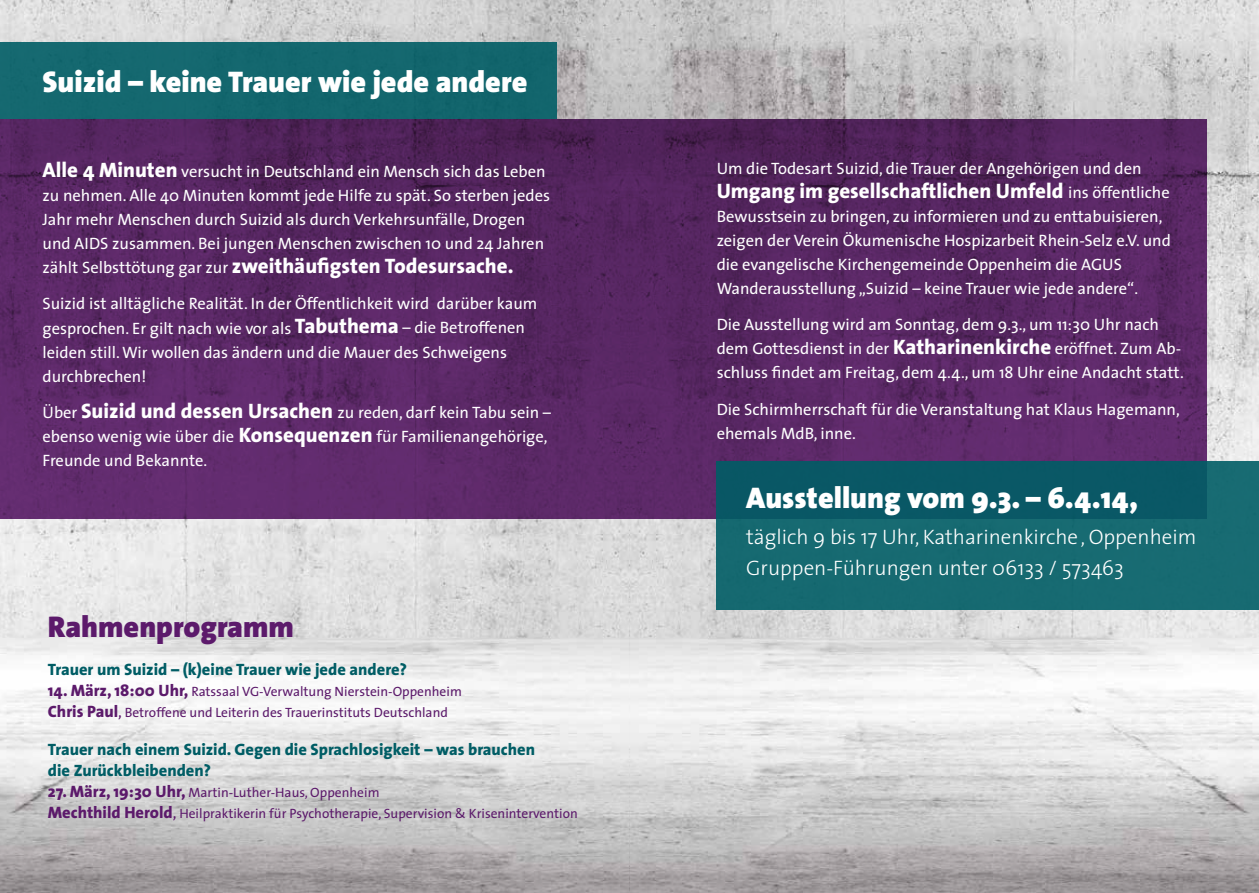
<style>
.page{position:relative;width:1259px;height:893px;background:#fff}
.page>*{position:absolute;margin:0;border:0;box-sizing:border-box;transform-origin:0 0}
.t1{font:900 30px "The Sans";color:#fff}
.t2{font:900 30px "The Sans";color:#5c1a6b}
.t3{font:800 21px "The Sans";color:#fff}
.t4{font:300 21px/31.2px "The Sans";color:#fff}
.t5{font:16.5px/24px "The Sans";color:#fff}
.t6{font:800 16.5px/21px "The Sans";color:#005d65}
.t7{font:13.5px/21px "The Sans";color:#5c1a6b}
.s1{font-weight:800;font-size:21px}
.s2{font-weight:400;font-size:16.5px}
.s3{font-weight:800;font-size:16.5px}
.s4{font-size:16.5px}
</style>
<div class="page">
<img style="left:0;top:0;width:1259px;height:893px">
<svg style="left:0;top:119px;width:1206px;height:400px;fill:#5a2865"></svg>
<div style="left:0;top:43px;width:557px;height:76px;background:#13676e"></div>
<div style="left:716px;top:461px;width:543px;height:149px;background:linear-gradient(to right,#10616b,#14666f)"></div>
<h1 class="t1" style="left:43px;top:56px;width:486px">Suizid – keine Trauer wie jede andere</h1>
<p class="t5" style="left:43px;top:159px;width:509px"><span class="s1">Alle 4 Minuten</span> versucht in Deutschland ein Mensch sich das Leben zu nehmen. Alle 40 Minuten kommt jede Hilfe zu spät. So sterben jedes Jahr mehr Menschen durch Suizid als durch Verkehrsunfälle, Drogen und AIDS zusammen. Bei jungen Menschen zwischen 10 und 24 Jahren</p>
<p class="t3" style="left:43px;top:248px;width:472px"><span class="s2">zählt Selbsttötung gar zur</span> zweithäufigsten Todesursache.</p>
<p class="t5" style="left:43px;top:291px;width:496px">Suizid ist alltägliche Realität. In der Öffentlichkeit wird darüber kaum gesprochen. Er gilt nach wie vor als <span class="s1">Tabuthema</span> – die Betroffenen leiden still. Wir wollen das ändern und die Mauer des Schweigens durchbrechen!</p>
<p class="t5" style="left:43px;top:400px;width:510px">Über <span class="s1">Suizid und dessen Ursachen</span> zu reden, darf kein Tabu sein – ebenso wenig wie über die <span class="s1">Konsequenzen</span> für Familienangehörige,<br>Freunde und Bekannte.</p>
<h1 class="t2" style="left:48px;top:601px;width:248px">Rahmenprogramm</h1>
<p class="t6" style="left:48px;top:659px;width:361px">Trauer um Suizid – (k)eine Trauer wie jede andere?</p>
<p class="t7" style="left:48px;top:680px;width:415px"><span class="s3">14. März, 18:00 Uhr,</span> Ratssaal VG-Verwaltung Nierstein-Oppenheim<br><span class="s3">Chris Paul</span><span class="s4">,</span> Betroffene und Leiterin des Trauerinstituts Deutschland</p>
<p class="t6" style="left:48px;top:739px;width:489px">Trauer nach einem Suizid. Gegen die Sprachlosigkeit – was brauchen die Zurückbleibenden?</p>
<p class="t7" style="left:48px;top:782px;width:531px"><span class="s3">27. März, 19:30 Uhr,</span> Martin-Luther-Haus, Oppenheim<br><span class="s3">Mechthild Herold</span><span class="s4">,</span> Heilpraktikerin für Psychotherapie, Supervision &amp; Krisenintervention</p>
<p class="t5" style="left:716px;top:156px;width:426px">Um die Todesart Suizid, die Trauer der Angehörigen und den</p>
<p class="t3" style="left:716px;top:173px;width:454px">Umgang im gesellschaftlichen Umfeld <span class="s2">ins öffentliche</span></p>
<p class="t5" style="left:716px;top:204px;width:456px">Bewusstsein zu bringen, zu informieren und zu enttabuisieren, zeigen der Verein Ökumenische Hospizarbeit Rhein-Selz e.V. und die evangelische Kirchengemeinde Oppenheim die AGUS Wanderausstellung „Suizid – keine Trauer wie jede andere“.</p>
<p class="t5" style="left:716px;top:312px;width:468px">Die Ausstellung wird am Sonntag, dem 9.3., um 11:30 Uhr nach dem Gottesdienst in der <span class="s1">Katharinenkirche</span> eröffnet. Zum Ab&shy;schluss findet am Freitag, dem 4.4., um 18 Uhr eine Andacht statt.</p>
<p class="t5" style="left:716px;top:397px;width:465px">Die Schirmherrschaft für die Veranstaltung hat Klaus Hagemann, ehemals MdB, inne.</p>
<h1 class="t1" style="left:746px;top:473px;width:393px">Ausstellung vom 9.3. – 6.4.14,</h1>
<p class="t4" style="left:746px;top:520px;width:452px">täglich 9 bis 17 Uhr, Katharinenkirche, Oppenheim<br>Gruppen-Führungen unter 06133 / 573463</p>
</div>
